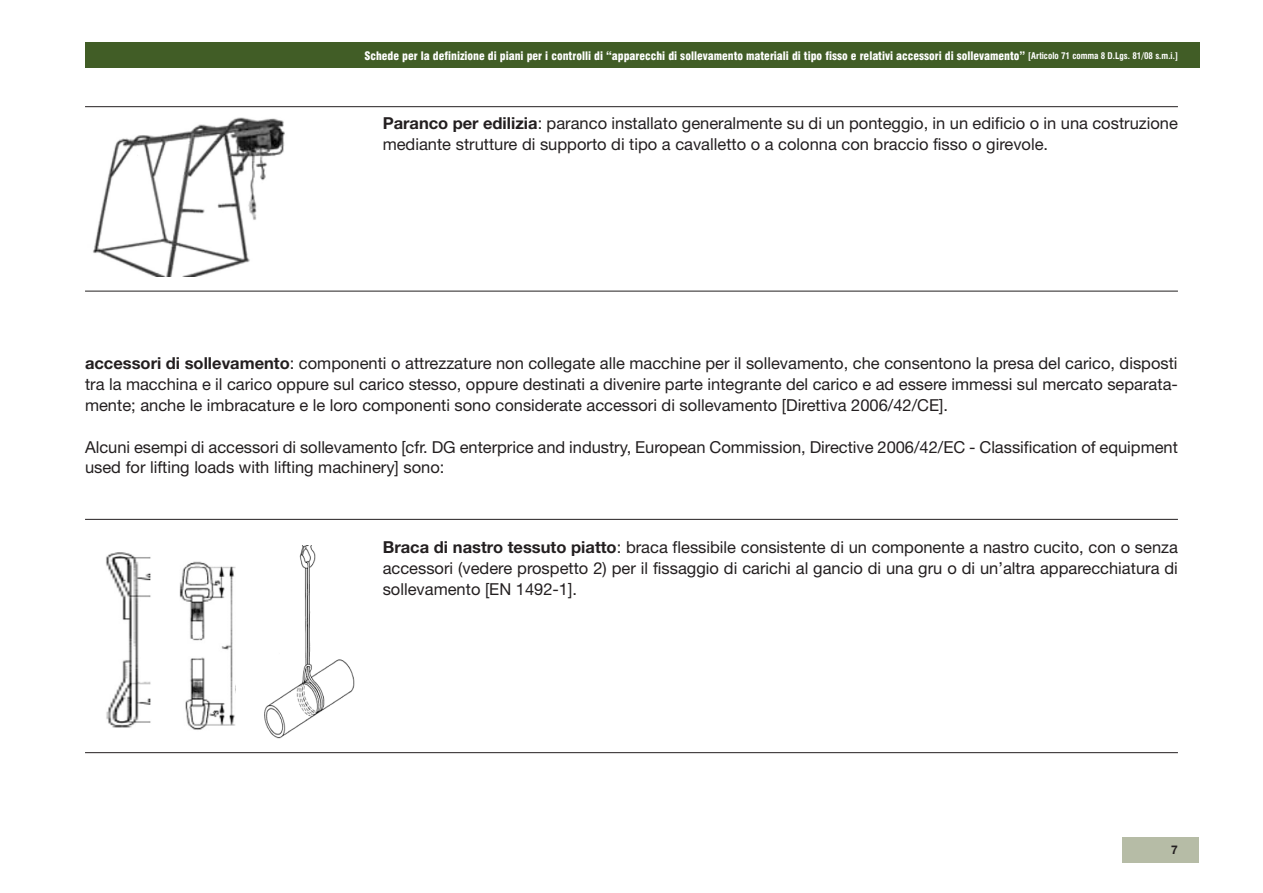
<style>
.page{position:relative;width:1263px;height:893px;background:#fff}
.page>*{position:absolute;margin:0;border:0;box-sizing:border-box;transform-origin:0 0}
.t1{font:16.5px/20.9px "Helvetica Neue";color:#231f20}
.t2{font:700 12px "Helvetica Neue";color:#231f20}
.t3{font:900 condensed 11.4px "Swiss 721 BT";color:#fff}
.s1{font-weight:700;font-size:9px}
.s2{font-weight:700}
</style>
<div class="page">
<div style="left:1123px;top:838px;width:76px;height:25px;background:#b6bca6"></div>
<img style="left:93px;top:118px;width:192px;height:158px">
<hr style="left:85px;top:291px;width:1093px;height:1px;background:#231f20">
<hr style="left:85px;top:106px;width:1093px;height:1px;background:#231f20">
<hr style="left:85px;top:752px;width:1093px;height:1px;background:#231f20">
<hr style="left:85px;top:519px;width:1093px;height:1px;background:#231f20">
<div style="left:85px;top:43px;width:1114px;height:25px;background:#415d26"></div>
<img style="left:106px;top:552px;width:45px;height:176px">
<img style="left:179px;top:561px;width:56px;height:169px">
<img style="left:264px;top:546px;width:91px;height:193px">
<p class="t3" style="left:364px;top:51px;width:815px">Schede per la definizione di piani per i controlli di “apparecchi di sollevamento materiali di tipo fisso e relativi accessori di sollevamento” <span class="s1">[Articolo 71 comma 8 D.Lgs. 81/08 s.m.i.]</span></p>
<p class="t1" style="left:383px;top:115px;width:797px"><span class="s2">Paranco per edilizia</span>: paranco installato generalmente su di un ponteggio, in un edificio o in una costruzione mediante strutture di supporto di tipo a cavalletto o a colonna con braccio fisso o girevole.</p>
<p class="t1" style="left:85px;top:354px;width:1094px;text-align:justify"><span class="s2">accessori di sollevamento</span>: componenti o attrezzature non collegate alle macchine per il sollevamento, che consentono la presa del carico, disposti tra la macchina e il carico oppure sul carico stesso, oppure destinati a divenire parte integrante del carico e ad essere immessi sul mercato separata&shy;mente; anche le imbracature e le loro componenti sono considerate accessori di sollevamento [Direttiva 2006/42/CE].</p>
<p class="t1" style="left:85px;top:438px;width:1094px">Alcuni esempi di accessori di sollevamento [cfr. DG enterprice and industry, European Commission, Directive 2006/42/EC - Classification of equipment used for lifting loads with lifting machinery] sono:</p>
<p class="t1" style="left:383px;top:539px;width:797px;text-align:justify"><span class="s2">Braca di nastro tessuto piatto</span>: braca flessibile consistente di un componente a nastro cucito, con o senza accessori (vedere prospetto 2) per il fissaggio di carichi al gancio di una gru o di un’altra apparecchiatura di sollevamento [EN 1492-1].</p>
<p class="t2" style="left:1171px;top:845px;width:8px">7</p>
</div>
